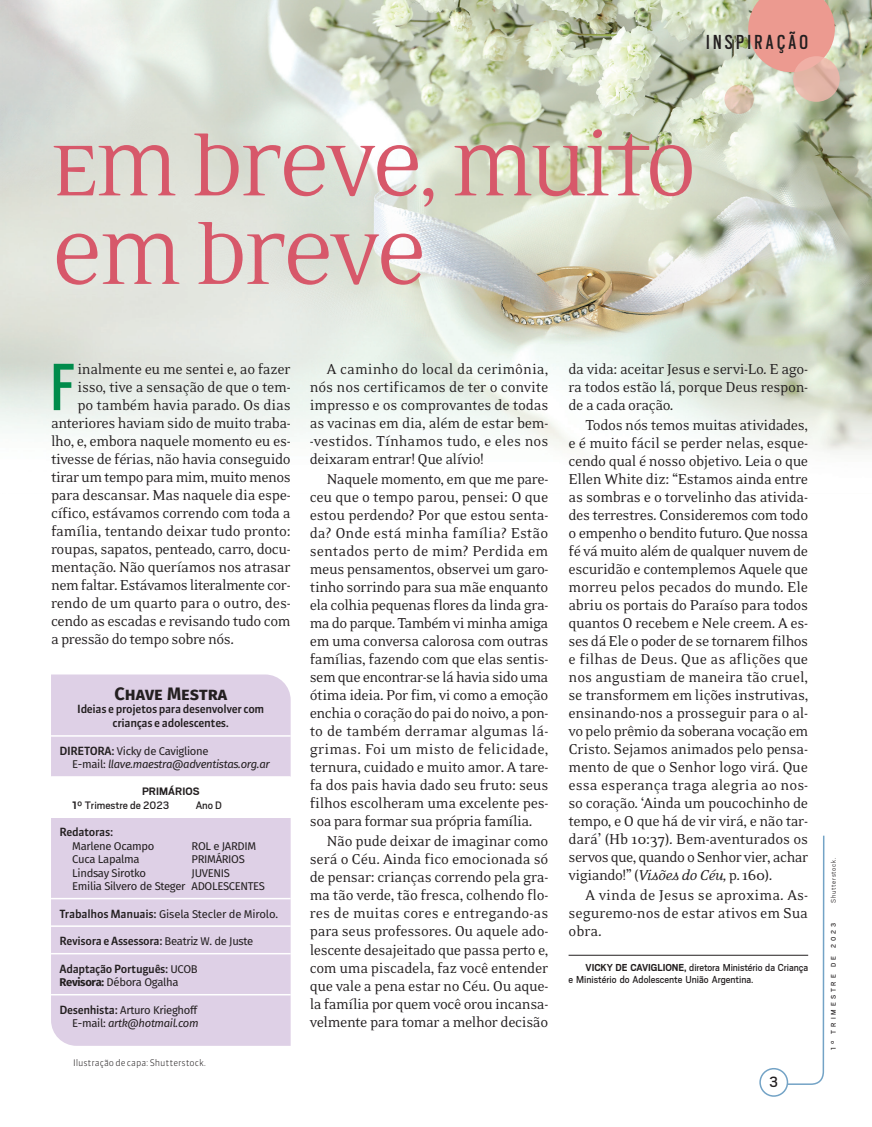
<style>
.page{position:relative;width:872px;height:1127px;background:#fff}
.page>*{position:absolute;margin:0;border:0;box-sizing:border-box;transform-origin:0 0}
.Títulos{font:82.5px/88.5px "Eidetic Neo Omni";letter-spacing:-.045em;color:#d7586a}
.t1{font:73.95px "Scout Condensed";color:#008b4b}
.t2{font:22.5px "Scout Condensed";letter-spacing:.15em;color:#231f20}
.t3{font:700 18px "Fira Sans";color:#231f20}
.t4{font:16.5px/18px "Eidetic Neo";letter-spacing:-.025em;color:#231f20;text-align:justify}
.t5{font:16.5px "Scout";color:#231f20}
.t6{font:12px "Scout";color:#231f20}
.t7{font:700 12px "Scout";letter-spacing:.005em;color:#231f20}
.t8{font:11.25px "Fira Sans";letter-spacing:-.03em;color:#231f20}
.t9{font:500 11.25px/13.5px "FF Sanuk";letter-spacing:-.03em;color:#231f20;text-align:center}
.Autor{font:11.25px/12.8px "Scout";color:#231f20}
.t10{font:italic 11.25px "Fira Sans";letter-spacing:-.03em;color:#231f20}
.t11{font:300 9px "FF Sanuk";letter-spacing:-.005em;color:#231f20}
.t12{font:7.5px "Scout";letter-spacing:.4em;color:#231f20}
.Créditos{font:300 7.5px "Scout";letter-spacing:.1em;color:#231f20}
.s1{font-family:"FF Sanuk";font-weight:500}
.s2{font-style:normal}
.s3{font-weight:700}
.s4{font-family:"Fira Sans";font-weight:400}
.s5{font-style:italic}
</style>
<div class="page">
<svg style="left:772px;top:835px;width:53px;height:250px"></svg>
<div style="left:760px;top:1068px;width:27px;height:28px;background:#fff;border-radius:50%"></div>
<div style="left:759px;top:1068px;width:29px;height:29px;border:2px solid #73a3c6;border-radius:50%"></div>
<img style="left:0;top:0;width:872px;height:453px">
<svg style="left:748px;top:0;width:87px;height:72px;background:#e7a195"></svg>
<svg style="left:793px;top:56px;width:46px;height:46px;background:#e4b4a6"></svg>
<svg style="left:724px;top:85px;width:30px;height:29px"></svg>
<hr style="left:568px;top:955px;width:240px;height:1px;background:#231f20">
<div style="left:51px;top:674px;width:240px;height:372px;background:#ded0e6"></div>
<div style="left:51px;top:777px;width:240px;height:40px;background:#fff"></div>
<hr style="left:51px;top:735px;width:240px;height:2px;background:#fff">
<hr style="left:51px;top:776px;width:240px;height:2px;background:#fff">
<hr style="left:51px;top:816px;width:240px;height:2px;background:#fff">
<hr style="left:51px;top:898px;width:240px;height:1px;background:#fff">
<hr style="left:51px;top:925px;width:240px;height:2px;background:#fff">
<hr style="left:51px;top:953px;width:240px;height:1px;background:#fff">
<hr style="left:51px;top:994px;width:240px;height:1px;background:#fff">
<p class="t2" style="left:706px;top:32px;width:103px">INSPIRAÇÃO</p>
<p class="Títulos" style="left:51px;top:126px;width:648px">EM BREVE, MUITO<br>EM BREVE</p>
<p class="t1" style="left:51px;top:352px;width:25px">F</p>
<p class="t4" style="left:77px;top:361px;width:215px">inalmente eu me sentei e, ao fazer</p>
<p class="t4" style="left:77px;top:379px;width:215px">isso, tive a sensação de que o tem-</p>
<p class="t4" style="left:77px;top:397px;width:215px">po também havia parado. Os dias</p>
<p class="t4" style="left:51px;top:415px;width:241px">anteriores haviam sido de muito traba-</p>
<p class="t4" style="left:51px;top:433px;width:241px">lho, e, embora naquele momento eu es-</p>
<p class="t4" style="left:51px;top:451px;width:241px">tivesse de férias, não havia conseguido</p>
<p class="t4" style="left:51px;top:469px;width:241px">tirar um tempo para mim, muito menos</p>
<p class="t4" style="left:51px;top:487px;width:241px">para descansar. Mas naquele dia espe-</p>
<p class="t4" style="left:51px;top:505px;width:241px">cífico, estávamos correndo com toda a</p>
<p class="t4" style="left:51px;top:523px;width:241px">família, tentando deixar tudo pronto:</p>
<p class="t4" style="left:51px;top:541px;width:241px">roupas, sapatos, penteado, carro, docu-</p>
<p class="t4" style="left:51px;top:559px;width:241px">mentação. Não queríamos nos atrasar</p>
<p class="t4" style="left:51px;top:577px;width:241px">nem faltar. Estávamos literalmente cor-</p>
<p class="t4" style="left:51px;top:595px;width:241px">rendo de um quarto para o outro, des-</p>
<p class="t4" style="left:51px;top:613px;width:241px">cendo as escadas e revisando tudo com</p>
<p class="t4" style="left:51px;top:631px;width:184px">a pressão do tempo sobre nós.</p>
<p class="t3" style="left:114px;top:678px;width:114px">Chave Mestra</p>
<p class="t9" style="left:77px;top:702px;width:189px">Ideias e projetos para desenvolver com crianças e adolescentes.</p>
<p class="t8" style="left:60px;top:742px;width:150px"><span class="s1">DIRETORA:</span> Vicky de Caviglione</p>
<p class="t10" style="left:72px;top:756px;width:199px"><span class="s2">E-mail:</span> llave.maestra@adventistas.org.ar</p>
<p class="t7" style="left:142px;top:785px;width:59px">PRIMÁRIOS</p>
<p class="t6" style="left:72px;top:799px;width:99px"><span class="s3">1</span>° Trimestre de 2023</p>
<p class="t6" style="left:196px;top:799px;width:28px">Ano D</p>
<p class="t9" style="left:60px;top:825px;width:55px">Redatoras:</p>
<p class="t8" style="left:72px;top:837px;width:84px">Marlene Ocampo</p>
<p class="t8" style="left:192px;top:837px;width:66px">ROL e JARDIM</p>
<p class="t8" style="left:72px;top:851px;width:69px">Cuca Lapalma</p>
<p class="t8" style="left:192px;top:851px;width:55px">PRIMÁRIOS</p>
<p class="t8" style="left:72px;top:864px;width:75px">Lindsay Sirotko</p>
<p class="t8" style="left:192px;top:864px;width:40px">JUVENIS</p>
<p class="t8" style="left:72px;top:878px;width:194px">Emilia Silvero de Steger ADOLESCENTES</p>
<p class="t8" style="left:60px;top:905px;width:220px"><span class="s1">Trabalhos Manuais:</span> Gisela Stecler de Mirolo.</p>
<p class="t9" style="left:60px;top:934px;width:195px">Revisora e Assessora: <span class="s4">Beatriz W. de Juste</span></p>
<p class="t9" style="left:60px;top:962px;width:140px">Adaptação Português: <span class="s4">UCOB</span></p>
<p class="t8" style="left:60px;top:974px;width:120px"><span class="s3">Revisora:</span> Débora Ogalha</p>
<p class="t8" style="left:60px;top:1001px;width:139px"><span class="s1">Desenhista:</span> Arturo Krieghoff</p>
<p class="t10" style="left:72px;top:1015px;width:128px"><span class="s2">E-mail:</span> artk@hotmail.com</p>
<p class="t11" style="left:73px;top:1057px;width:135px">Ilustração de capa: Shutterstock.</p>
<p class="t4" style="left:310px;top:361px;width:240px;text-indent:17px">A caminho do local da cerimônia, nós nos certificamos de ter o convite impresso e os comprovantes de todas as vacinas em dia, além de estar bem--vestidos. Tínhamos tudo, e eles nos deixaram entrar! Que alívio!</p>
<p class="t4" style="left:310px;top:471px;width:240px;text-indent:17px">Naquele momento, em que me pare&shy;ceu que o tempo parou, pensei: O que estou perdendo? Por que estou senta&shy;da? Onde está minha família? Estão sentados perto de mim? Perdida em meus pensamentos, observei um garo&shy;tinho sorrindo para sua mãe enquanto ela colhia pequenas flores da linda gra&shy;ma do parque. Também vi minha amiga em uma conversa calorosa com outras famílias, fazendo com que elas sentis&shy;sem que encontrar-se lá havia sido uma ótima ideia. Por fim, vi como a emoção enchia o coração do pai do noivo, a pon&shy;to de também derramar algumas lá&shy;grimas. Foi um misto de felicidade, ternura, cuidado e muito amor. A tare&shy;fa dos pais havia dado seu fruto: seus filhos escolheram uma excelente pes&shy;soa para formar sua própria família.</p>
<p class="t4" style="left:310px;top:833px;width:240px;text-indent:17px">Não pude deixar de imaginar como será o Céu. Ainda fico emocionada só de pensar: crianças correndo pela gra&shy;ma tão verde, tão fresca, colhendo flo&shy;res de muitas cores e entregando-as para seus professores. Ou aquele ado&shy;lescente desajeitado que passa perto e, com uma piscadela, faz você entender que vale a pena estar no Céu. Ou aque&shy;la família por quem você orou incansa&shy;velmente para tomar a melhor decisão</p>
<p class="t4" style="left:568px;top:361px;width:241px">da vida: aceitar Jesus e servi-Lo. E ago&shy;ra todos estão lá, porque Deus respon&shy;de a cada oração.</p>
<p class="t4" style="left:568px;top:417px;width:241px;text-indent:17px">Todos nós temos muitas atividades, e é muito fácil se perder nelas, esque&shy;cendo qual é nosso objetivo. Leia o que Ellen White diz: “Estamos ainda entre as sombras e o torvelinho das ativida&shy;des terrestres. Consideremos com todo o empenho o bendito futuro. Que nossa fé vá muito além de qualquer nuvem de escuridão e contemplemos Aquele que morreu pelos pecados do mundo. Ele abriu os portais do Paraíso para todos quantos O recebem e Nele creem. A es&shy;ses dá Ele o poder de se tornarem filhos e filhas de Deus. Que as aflições que nos angustiam de maneira tão cruel, se transformem em lições instrutivas, ensinando-nos a prosseguir para o al&shy;vo pelo prêmio da soberana vocação em Cristo. Sejamos animados pelo pensa&shy;mento de que o Senhor logo virá. Que essa esperança traga alegria ao nos&shy;so coração. ‘Ainda um poucochinho de tempo, e O que há de vir virá, e não tar&shy;dará’ (Hb 10:37). Bem-aventurados os servos que, quando o Senhor vier, achar vigiando!” (<span class="s5">Visões do Céu,</span> p. 160).</p>
<p class="t4" style="left:568px;top:887px;width:241px;text-indent:17px">A vinda de Jesus se aproxima. As&shy;seguremo-nos de estar ativos em Sua obra.</p>
<p class="Autor" style="left:568px;top:961px;width:241px;text-indent:17px"><span class="s3">VICKY DE CAVIGLIONE,</span> diretora Ministério da Criança e Ministério do Adolescente União Argentina.</p>
<p class="t5" style="left:769px;top:1074px;width:11px">3</p>
<p class="Créditos" style="left:830px;top:903px;width:47px;rotate:-90deg">Shutterstock.</p>
<p class="t12" style="left:830px;top:1050px;width:129px;rotate:-90deg">1º TRIMESTRE DE 2023</p>
</div>
